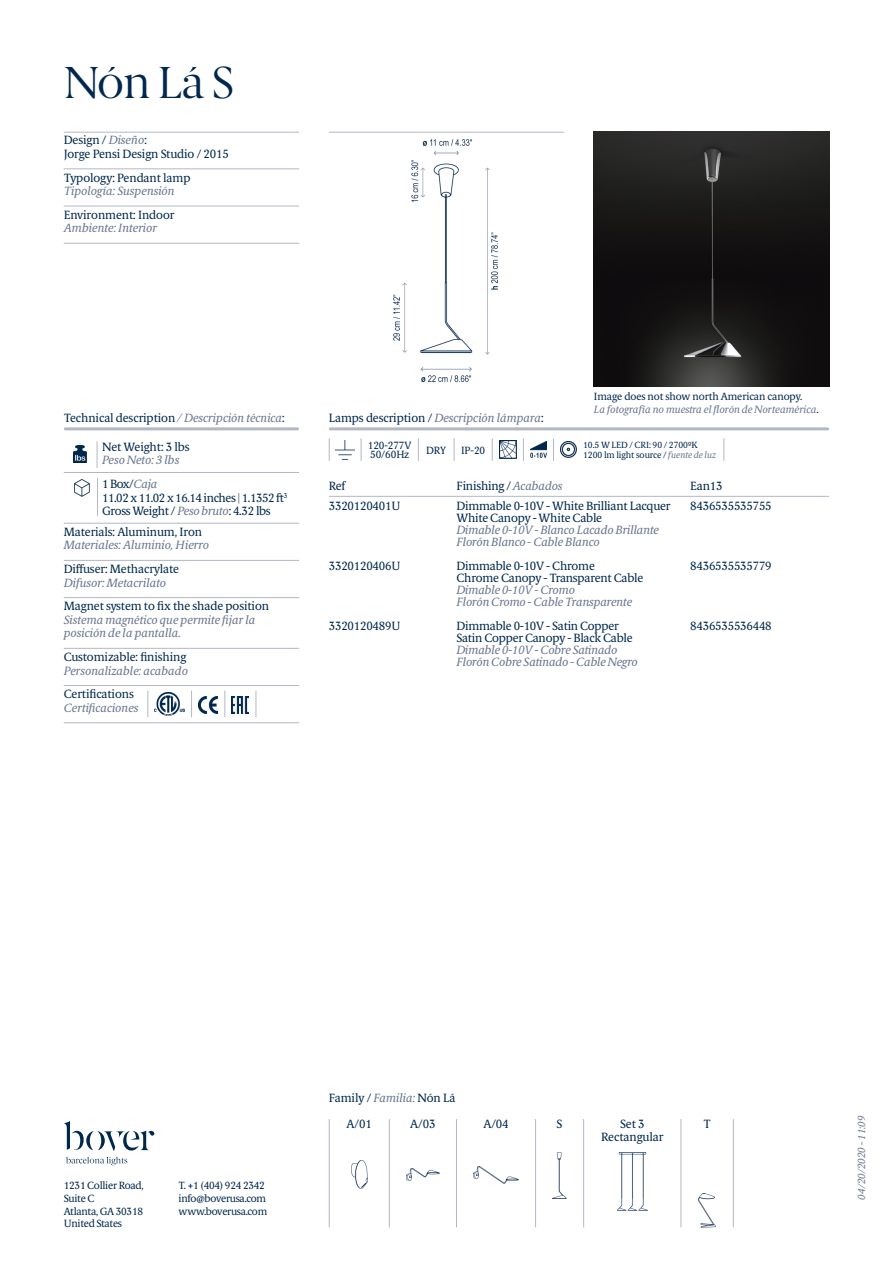
<style>
.page{position:relative;width:893px;height:1263px;background:#fff}
.page>*{position:absolute;margin:0;border:0;box-sizing:border-box;transform-origin:0 0}
.Nom{font:45px "Berlingske Serif";color:#00284c}
.Text_línia_inferior{font:12px/13.5px "Berlingske Serif Tx";letter-spacing:-.01em;color:#00284c}
.Acabats{font:12px "Berlingske Serif Tx";letter-spacing:-.02em;color:#00284c}
.Text_línia_inferior-2{font:italic 12px/13.5px "Berlingske Serif Tx";letter-spacing:-.01em;color:#6b768f}
.Acabats-2{font:italic 12px "Berlingske Serif Tx";letter-spacing:-.02em;color:#6b768f}
.Text_línia_inferior-3{font:12px/13.5px "Berlingske Serif Tx";letter-spacing:-.035em;color:#00284c}
.Info_tècnica{font:10.5px/12.8px "Berlingske Serif Tx";letter-spacing:-.025em;color:#00284c}
.t1{font:italic 10.5px/12.6px "Berlingske Serif Tx";letter-spacing:-.01em;color:#6b768f}
.Info_Bombeta{font:9px "Berlingske Serif Tx";letter-spacing:-.01em;color:#00284c}
.s1{font-style:italic;color:#6b768f}
.s2{font-style:normal;color:#00284c}
</style>
<div class="page">
<hr style="left:64px;top:168px;width:235px;height:1px;background:#b4b8c6">
<hr style="left:64px;top:206px;width:235px;height:1px;background:#b4b8c6">
<hr style="left:64px;top:243px;width:235px;height:1px;background:#b4b8c6">
<hr style="left:64px;top:132px;width:235px;height:1px;background:#b4b8c6">
<hr style="left:329px;top:132px;width:235px;height:1px;background:#b4b8c6">
<img style="left:393px;top:139px;width:105px;height:244px">
<hr style="left:64px;top:472px;width:235px;height:1px;background:#b4b8c6">
<hr style="left:64px;top:523px;width:235px;height:1px;background:#b4b8c6">
<hr style="left:64px;top:560px;width:235px;height:1px;background:#b4b8c6">
<hr style="left:64px;top:597px;width:235px;height:1px;background:#b4b8c6">
<hr style="left:64px;top:648px;width:235px;height:1px;background:#b4b8c6">
<hr style="left:64px;top:685px;width:235px;height:1px;background:#b4b8c6">
<hr style="left:64px;top:722px;width:235px;height:1px;background:#b4b8c6">
<img style="left:74px;top:446px;width:13px;height:17px">
<svg style="left:97px;top:442px;width:1px;height:26px"></svg>
<img style="left:74px;top:480px;width:15px;height:17px">
<hr style="left:97px;top:478px;width:1px;height:38px;background:#b4b8c6">
<svg style="left:147px;top:691px;width:1px;height:26px"></svg>
<img style="left:155px;top:693px;width:29px;height:22px">
<svg style="left:191px;top:691px;width:1px;height:26px"></svg>
<img style="left:199px;top:696px;width:19px;height:17px">
<svg style="left:224px;top:691px;width:1px;height:26px"></svg>
<img style="left:232px;top:696px;width:17px;height:17px">
<svg style="left:256px;top:691px;width:1px;height:26px"></svg>
<hr style="left:330px;top:427px;width:498px;height:3px;background:#b4b8c6">
<hr style="left:65px;top:427px;width:233px;height:3px;background:#b4b8c6">
<img style="left:499px;top:441px;width:18px;height:17px">
<svg style="left:492px;top:439px;width:1px;height:22px"></svg>
<svg style="left:454px;top:439px;width:1px;height:22px"></svg>
<svg style="left:418px;top:439px;width:1px;height:22px"></svg>
<svg style="left:329px;top:439px;width:1px;height:22px"></svg>
<svg style="left:361px;top:439px;width:1px;height:22px"></svg>
<img style="left:336px;top:440px;width:18px;height:19px">
<svg style="left:523px;top:439px;width:1px;height:22px"></svg>
<svg style="left:723px;top:439px;width:1px;height:22px"></svg>
<img style="left:560px;top:441px;width:17px;height:17px">
<svg style="left:553px;top:439px;width:1px;height:22px"></svg>
<img style="left:530px;top:442px;width:17px;height:16px">
<hr style="left:329px;top:1119px;width:1px;height:108px;background:#b4b8c6">
<hr style="left:389px;top:1119px;width:1px;height:108px;background:#b4b8c6">
<hr style="left:456px;top:1119px;width:1px;height:108px;background:#b4b8c6">
<hr style="left:535px;top:1119px;width:1px;height:108px;background:#b4b8c6">
<hr style="left:681px;top:1119px;width:1px;height:108px;background:#b4b8c6">
<hr style="left:583px;top:1119px;width:1px;height:108px;background:#b4b8c6">
<hr style="left:733px;top:1119px;width:1px;height:108px;background:#b4b8c6">
<img style="left:352px;top:1161px;width:15px;height:28px">
<img style="left:407px;top:1169px;width:32px;height:12px">
<img style="left:474px;top:1166px;width:44px;height:17px">
<img style="left:617px;top:1152px;width:30px;height:59px">
<img style="left:553px;top:1152px;width:13px;height:47px">
<img style="left:698px;top:1194px;width:18px;height:33px">
<img style="left:594px;top:132px;width:235px;height:255px">
<svg style="left:66px;top:1157px;width:61px;height:8px"></svg>
<svg style="left:64px;top:1121px;width:90px;height:29px"></svg>
<hr style="left:329px;top:496px;width:500px;height:1px;background:#b4b8c6">
<p class="Nom" style="left:64px;top:53px;width:172px">Nón Lá S</p>
<p class="Text_línia_inferior" style="left:64px;top:133px;width:167px">Design / <span class="s1">Diseño</span>:<br>Jorge Pensi Design Studio / 2015</p>
<p class="Text_línia_inferior" style="left:64px;top:171px;width:128px">Typology: Pendant lamp<br><span class="s1">Tipología: Suspensión</span></p>
<p class="Text_línia_inferior" style="left:64px;top:208px;width:112px">Environment: Indoor<br><span class="s1">Ambiente: Interior</span></p>
<p class="t1" style="left:594px;top:390px;width:226px"><span class="s2">Image does not show north American canopy.<br></span>La fotografía no muestra el florón de Norteamérica<span class="s2">.</span></p>
<p class="Text_línia_inferior" style="left:64px;top:411px;width:222px">Technical description <span class="s1">/ Descripción técnica</span>:</p>
<p class="Text_línia_inferior" style="left:329px;top:411px;width:216px">Lamps description / <span class="s1">Descripción lámpara</span>:</p>
<p class="Info_tècnica" style="left:461px;top:444px;width:26px">IP-20</p>
<p class="Info_Bombeta" style="left:583px;top:438px;width:116px">10.5 W LED / CRI: 90 / 2700ºK</p>
<p class="Info_Bombeta" style="left:583px;top:449px;width:134px">1200 lm light source / <span class="s1">fuente de luz</span></p>
<p class="Info_tècnica" style="left:368px;top:439px;width:45px">120-277V</p>
<p class="Info_tècnica" style="left:370px;top:448px;width:41px">50/60Hz</p>
<p class="Text_línia_inferior" style="left:102px;top:440px;width:89px">Net Weight: 3 lbs<br><span class="s1">Peso Neto: 3 lbs</span></p>
<p class="Text_línia_inferior-3" style="left:102px;top:477px;width:187px">1 Box/<span class="s1">Caja<br></span>11.02 x 11.02 x 16.14 inches | 1.1352 ft<sup>3<br></sup>Gross Weight / <span class="s1">Peso bruto</span>: 4.32 lbs</p>
<p class="Text_línia_inferior-2" style="left:64px;top:525px;width:147px"><span class="s2">Materials: Aluminum, Iron<br></span>Materiales: Aluminio, Hierro</p>
<p class="Text_línia_inferior" style="left:64px;top:562px;width:117px">Diffuser: Methacrylate<br><span class="s1">Difusor: Metacrilato</span></p>
<p class="Text_línia_inferior-2" style="left:64px;top:599px;width:207px"><span class="s2">Magnet system to fix the shade position<br></span>Sistema magnético que permite fijar la posición de la pantalla.</p>
<p class="Text_línia_inferior" style="left:64px;top:650px;width:126px">Customizable: finishing<br><span class="s1">Personalizable: acabado</span></p>
<p class="Text_línia_inferior-2" style="left:64px;top:687px;width:76px"><span class="s2">Certifications<br></span>Certificaciones</p>
<p class="Info_tècnica" style="left:426px;top:444px;width:21px">DRY</p>
<p class="Acabats" style="left:329px;top:477px;width:18px">Ref</p>
<p class="Acabats" style="left:456px;top:477px;width:108px">Finishing / <span class="s1">Acabados</span></p>
<p class="Acabats" style="left:690px;top:477px;width:34px">Ean13</p>
<p class="Acabats" style="left:329px;top:497px;width:73px">3320120401U</p>
<p class="Acabats" style="left:456px;top:497px;width:216px">Dimmable 0-10V - White Brilliant Lacquer</p>
<p class="Acabats" style="left:690px;top:497px;width:83px">8436535535755</p>
<p class="Acabats" style="left:456px;top:509px;width:147px">White Canopy - White Cable</p>
<p class="Acabats-2" style="left:456px;top:521px;width:204px">Dimable 0-10V - Blanco Lacado Brillante</p>
<p class="Acabats-2" style="left:456px;top:533px;width:145px">Florón Blanco - Cable Blanco</p>
<p class="Acabats" style="left:329px;top:557px;width:73px">3320120406U</p>
<p class="Acabats" style="left:456px;top:557px;width:140px">Dimmable 0-10V - Chrome</p>
<p class="Acabats" style="left:690px;top:557px;width:83px">8436535535779</p>
<p class="Acabats" style="left:456px;top:569px;width:188px">Chrome Canopy - Transparent Cable</p>
<p class="Acabats-2" style="left:456px;top:581px;width:120px">Dimable 0-10V - Cromo</p>
<p class="Acabats-2" style="left:456px;top:593px;width:177px">Florón Cromo - Cable Transparente</p>
<p class="Acabats" style="left:329px;top:617px;width:73px">3320120489U</p>
<p class="Acabats" style="left:456px;top:617px;width:164px">Dimmable 0-10V - Satin Copper</p>
<p class="Acabats" style="left:690px;top:617px;width:83px">8436535536448</p>
<p class="Acabats" style="left:456px;top:629px;width:178px">Satin Copper Canopy - Black Cable</p>
<p class="Acabats-2" style="left:456px;top:641px;width:163px">Dimable 0-10V - Cobre Satinado</p>
<p class="Acabats-2" style="left:456px;top:653px;width:183px">Florón Cobre Satinado - Cable Negro</p>
<p class="Info_tècnica" style="left:64px;top:1179px;width:81px">1231 Collier Road,<br>Suite C<br>Atlanta, GA 30318<br>United States</p>
<p class="Info_tècnica" style="left:179px;top:1179px;width:90px">T. +1 (404) 924 2342 info@boverusa.com www.boverusa.com</p>
<p class="Text_línia_inferior" style="left:329px;top:1091px;width:128px">Family / <span class="s1">Familia:</span> Nón Lá</p>
<p class="Text_línia_inferior" style="left:347px;top:1117px;width:27px">A/01</p>
<p class="Text_línia_inferior" style="left:410px;top:1117px;width:27px">A/03</p>
<p class="Text_línia_inferior" style="left:483px;top:1117px;width:27px">A/04</p>
<p class="Text_línia_inferior" style="left:601px;top:1117px;width:64px;text-align:center">Set 3<br>Rectangular</p>
<p class="Text_línia_inferior" style="left:557px;top:1117px;width:7px">S</p>
<p class="Text_línia_inferior" style="left:703px;top:1117px;width:9px">T</p>
<p class="t1" style="left:855px;top:1199px;width:86px;rotate:-90deg">04/20/2020 - 11:09</p>
</div>
